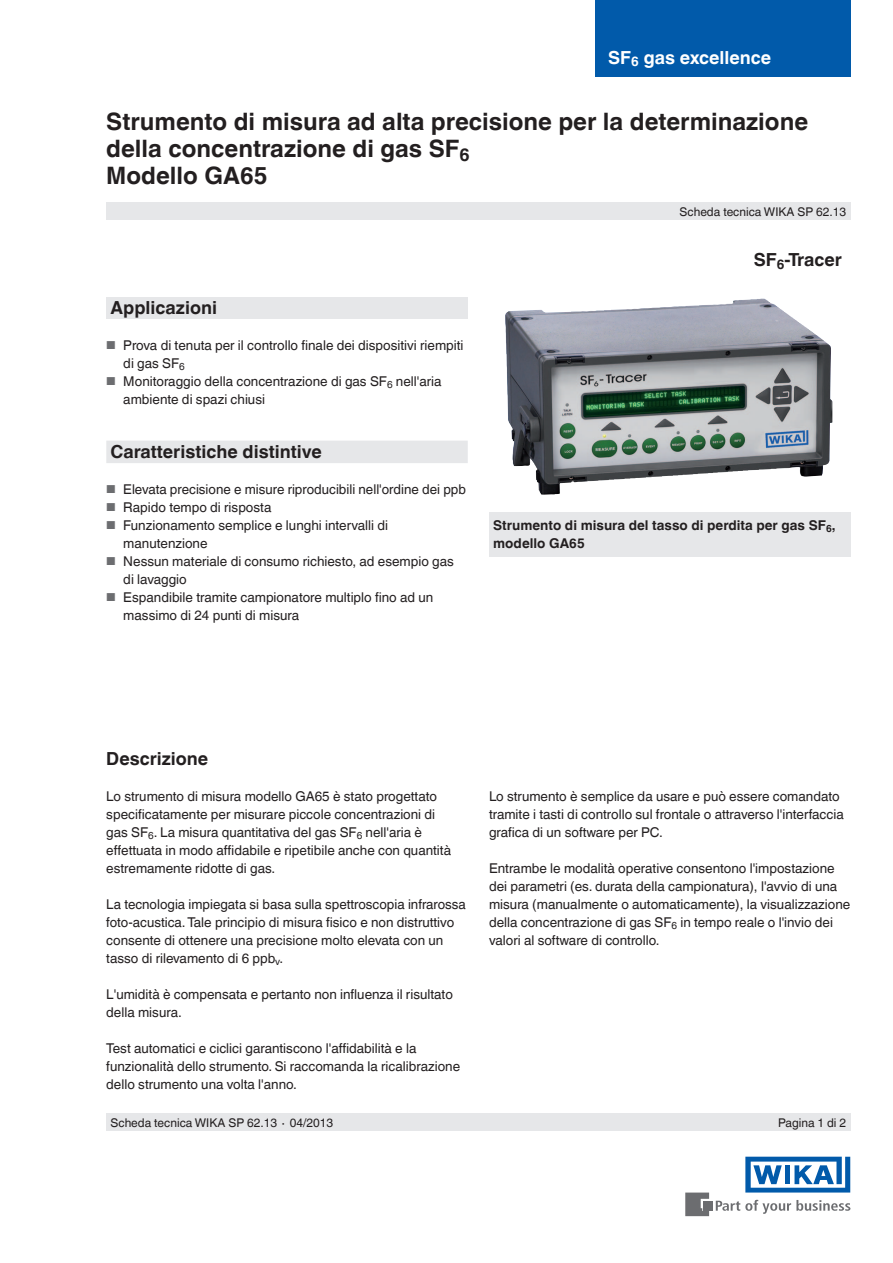
<style>
.page{position:relative;width:893px;height:1263px;background:#fff}
.page>*{position:absolute;margin:0;border:0;box-sizing:border-box;transform-origin:0 0}
.t1{font:700 24px/27px "Helvetica World";color:#231f20}
.t2{font:700 18px "Helvetica World";color:#231f20}
.t3{font:700 18px "Helvetica World";color:#fff}
.t4{font:13.5px/18px "Helvetica World";color:#231f20}
.t5{font:700 13.5px/18px "Helvetica World";color:#231f20}
.t6{font:12px "Helvetica World";color:#231f20}
.s1{font-size:11.55px;color:#6c6d70}
</style>
<div class="page">
<div style="left:106px;top:298px;width:362px;height:21px;background:#e6e7e9"></div>
<svg style="left:716px;top:1200px;width:134px;height:14px"></svg>
<div style="left:703px;top:1201px;width:9px;height:9px;background:#6c6d70"></div>
<svg style="left:685px;top:1192px;width:24px;height:24px"></svg>
<svg style="left:745px;top:1157px;width:105px;height:35px"></svg>
<div style="left:106px;top:203px;width:744px;height:17px;background:#e6e7e9"></div>
<div style="left:106px;top:1114px;width:744px;height:17px;background:#e6e7e9"></div>
<div style="left:595px;top:0;width:255px;height:77px;background:#015aaa"></div>
<img style="left:505px;top:299px;width:255px;height:196px">
<div style="left:489px;top:512px;width:361px;height:45px;background:#e6e7e9"></div>
<div style="left:106px;top:441px;width:362px;height:22px;background:#e6e7e9"></div>
<h2 class="t3" style="left:608px;top:47px;width:165px">SF<sub>6</sub> gas excellence</h2>
<h1 class="t1" style="left:106px;top:108px;width:703px">Strumento di misura ad alta precisione per la determinazione della concentrazione di gas SF<sub>6<br></sub>Modello GA65</h1>
<p class="t6" style="left:680px;top:204px;width:168px">Scheda tecnica WIKA SP 62.13</p>
<h2 class="t2" style="left:111px;top:297px;width:108px">Applicazioni</h2>
<p class="t4" style="left:123px;top:336px;width:342px;text-indent:-17px"><span class="s1">■</span> Prova di tenuta per il controllo finale dei dispositivi riempiti di gas SF<sub>6</sub></p>
<p class="t4" style="left:123px;top:372px;width:320px;text-indent:-17px"><span class="s1">■</span> Monitoraggio della concentrazione di gas SF<sub>6</sub> nell'aria ambiente di spazi chiusi</p>
<h2 class="t2" style="left:111px;top:441px;width:213px">Caratteristiche distintive</h2>
<p class="t4" style="left:106px;top:480px;width:361px"><span class="s1">■</span> Elevata precisione e misure riproducibili nell'ordine dei ppb</p>
<p class="t4" style="left:106px;top:498px;width:167px"><span class="s1">■</span> Rapido tempo di risposta</p>
<p class="t4" style="left:123px;top:516px;width:266px;text-indent:-17px"><span class="s1">■</span> Funzionamento semplice e lunghi intervalli di manutenzione</p>
<p class="t4" style="left:123px;top:552px;width:332px;text-indent:-17px"><span class="s1">■</span> Nessun materiale di consumo richiesto, ad esempio gas di lavaggio</p>
<p class="t4" style="left:123px;top:588px;width:311px;text-indent:-17px"><span class="s1">■</span> Espandibile tramite campionatore multiplo fino ad un massimo di 24 punti di misura</p>
<h2 class="t2" style="left:754px;top:249px;width:90px">SF<sub>6</sub>-Tracer</h2>
<p class="t5" style="left:493px;top:517px;width:344px">Strumento di misura del tasso di perdita per gas SF<sub>6</sub>, modello GA65</p>
<h2 class="t2" style="left:106px;top:748px;width:103px">Descrizione</h2>
<p class="t4" style="left:106px;top:787px;width:346px">Lo strumento di misura modello GA65 è stato progettato specificatamente per misurare piccole concentrazioni di gas SF<sub>6</sub>. La misura quantitativa del gas SF<sub>6</sub> nell'aria è effettuata in modo affidabile e ripetibile anche con quantità estremamente ridotte di gas.</p>
<p class="t4" style="left:106px;top:895px;width:361px">La tecnologia impiegata si basa sulla spettroscopia infrarossa foto-acustica. Tale principio di misura fisico e non distruttivo consente di ottenere una precisione molto elevata con un tasso di rilevamento di 6 ppb<sub>v</sub>.</p>
<p class="t4" style="left:106px;top:985px;width:348px">L'umidità è compensata e pertanto non influenza il risultato della misura.</p>
<p class="t4" style="left:106px;top:1039px;width:355px">Test automatici e ciclici garantiscono l'affidabilità e la funzionalità dello strumento. Si raccomanda la ricalibrazione dello strumento una volta l'anno.</p>
<p class="t4" style="left:489px;top:787px;width:356px">Lo strumento è semplice da usare e può essere comandato tramite i tasti di controllo sul frontale o attraverso l'interfaccia grafica di un software per PC.</p>
<p class="t4" style="left:489px;top:859px;width:363px">Entrambe le modalità operative consentono l'impostazione dei parametri (es. durata della campionatura), l'avvio di una misura (manualmente o automaticamente), la visualizzazione della concentrazione di gas SF<sub>6</sub> in tempo reale o l'invio dei valori al software di controllo.</p>
<p class="t6" style="left:111px;top:1115px;width:224px">Scheda tecnica WIKA SP 62.13 ∙ 04/2013</p>
<p class="t6" style="left:778px;top:1115px;width:70px">Pagina 1 di 2</p>
</div>
